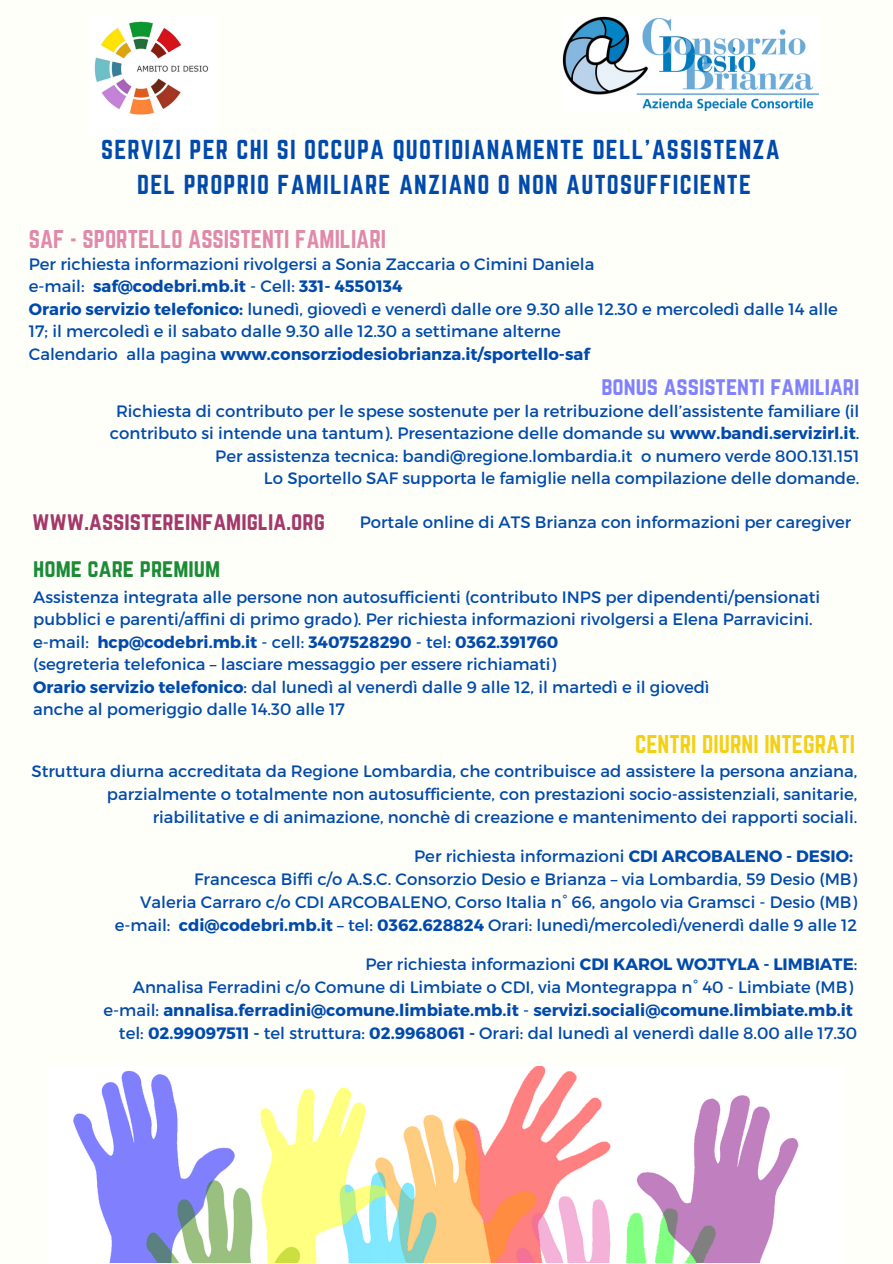
<style>
.page{position:relative;width:893px;height:1264px;background:#fff}
.page>*{position:absolute;margin:0;border:0;box-sizing:border-box;transform-origin:0 0}
.t1{font:24px "Norwester";letter-spacing:.05em;color:#004aad}
.t2{font:22.5px "Norwester";color:#e189ab}
.t3{font:22.5px "Norwester";color:#a3386a}
.t4{font:22.5px "Norwester";color:#8181ff}
.t5{font:22.5px "Norwester";color:#f3d017}
.t6{font:22.5px "Norwester";color:#1c8b36}
.t7{font:16.5px/22.5px "Montserrat";color:#004aad}
.t8{font:700 16.5px "Montserrat";color:#004aad}
.s1{font-weight:400}
.s2{font-weight:700}
</style>
<div class="page">
<div style="left:0;top:0;width:892px;height:1262px;background:#fffff9"></div>
<img style="left:562px;top:16px;width:256px;height:95px">
<img style="left:94px;top:21px;width:115px;height:94px">
<img style="left:73px;top:1066px;width:726px;height:196px">
<p class="t1" style="left:101px;top:135px;width:680px">SERVIZI PER CHI SI OCCUPA QUOTIDIANAMENTE DELL’ASSISTENZA</p>
<p class="t1" style="left:137px;top:170px;width:615px">DEL PROPRIO FAMILIARE ANZIANO O NON AUTOSUFFICIENTE</p>
<p class="t2" style="left:29px;top:225px;width:359px">SAF - SPORTELLO ASSISTENTI FAMILIARI</p>
<p class="t7" style="left:29px;top:252px;width:567px">Per richiesta informazioni rivolgersi a Sonia Zaccaria o Cimini Daniela</p>
<p class="t8" style="left:29px;top:275px;width:375px"><span class="s1">e-mail:</span> saf@codebri.mb.it <span class="s1">- Cell:</span> 331- 4550134</p>
<p class="t7" style="left:29px;top:297px;width:810px"><span class="s2">Orario servizio telefonico:</span> lunedì, giovedì e venerdì dalle ore 9.30 alle 12.30 e mercoledì dalle 14 alle<br>17; il mercoledì e il sabato dalle 9.30 alle 12.30 a settimane alterne</p>
<p class="t8" style="left:29px;top:343px;width:562px"><span class="s1">Calendario alla pagina</span> www.consorziodesiobrianza.it/sportello-saf</p>
<p class="t4" style="left:601px;top:372px;width:259px">bonus assistenti familiari</p>
<p class="t7" style="left:110px;top:398px;width:751px;text-align:center">Richiesta di contributo per le spese sostenute per la retribuzione dell’assistente familiare (il contributo si intende una tantum). Presentazione delle domande su <span class="s2">www.bandi.servizirl.it</span>.</p>
<p class="t7" style="left:215px;top:443px;width:645px">Per assistenza tecnica: bandi@regione.lombardia.it o numero verde 800.131.151</p>
<p class="t7" style="left:264px;top:466px;width:597px">Lo Sportello SAF supporta le famiglie nella compilazione delle domande.</p>
<p class="t3" style="left:32px;top:507px;width:294px">www.assistereinfamiglia.org</p>
<p class="t7" style="left:360px;top:509px;width:493px">Portale online di ATS Brianza con informazioni per caregiver</p>
<p class="t6" style="left:33px;top:555px;width:188px">home care premium</p>
<p class="t7" style="left:33px;top:584px;width:788px">Assistenza integrata alle persone non autosufficienti (contributo INPS per dipendenti/pensionati pubblici e parenti/affini di primo grado). Per richiesta informazioni rivolgersi a Elena Parravicini.</p>
<p class="t8" style="left:33px;top:631px;width:526px"><span class="s1">e-mail:</span> hcp@codebri.mb.it <span class="s1">- cell:</span> 3407528290 <span class="s1">- tel:</span> 0362.391760</p>
<p class="t7" style="left:33px;top:652px;width:524px">(segreteria telefonica – lasciare messaggio per essere richiamati)</p>
<p class="t7" style="left:33px;top:674px;width:677px"><span class="s2">Orario servizio telefonico</span>: dal lunedì al venerdì dalle 9 alle 12, il martedì e il giovedì</p>
<p class="t7" style="left:33px;top:697px;width:313px">anche al pomeriggio dalle 14.30 alle 17</p>
<p class="t5" style="left:635px;top:730px;width:221px">CENTRI DIURNI INTEGRATI</p>
<p class="t7" style="left:31px;top:759px;width:827px;line-height:23px;text-align:right">Struttura diurna accreditata da Regione Lombardia, che contribuisce ad assistere la persona anziana, parzialmente o totalmente non autosufficiente, con prestazioni socio-assistenziali, sanitarie, riabilitative e di animazione, nonchè di creazione e mantenimento dei rapporti sociali.</p>
<p class="t7" style="left:414px;top:844px;width:440px">Per richiesta informazioni <span class="s2">CDI ARCOBALENO - DESIO:</span></p>
<p class="t7" style="left:194px;top:867px;width:664px">Francesca Biffi c/o A.S.C. Consorzio Desio e Brianza – via Lombardia, 59 Desio (MB)</p>
<p class="t7" style="left:140px;top:890px;width:718px">Valeria Carraro c/o CDI ARCOBALENO, Corso Italia n° 66, angolo via Gramsci - Desio (MB)</p>
<p class="t7" style="left:115px;top:913px;width:744px">e-mail: <span class="s2">cdi@codebri.mb.it</span> – tel: <span class="s2">0362.628824</span> Orari: lunedì/mercoledì/venerdì dalle 9 alle 12</p>
<p class="t7" style="left:365px;top:952px;width:493px">Per richiesta informazioni <span class="s2">CDI KAROL WOJTYLA - LIMBIATE</span>:</p>
<p class="t7" style="left:133px;top:975px;width:721px">Annalisa Ferradini c/o Comune di Limbiate o CDI, via Montegrappa n° 40 - Limbiate (MB)</p>
<p class="t8" style="left:103px;top:999px;width:751px"><span class="s1">e-mail:</span> annalisa.ferradini@comune.limbiate.mb.it <span class="s1">-</span> servizi.sociali@comune.limbiate.mb.it</p>
<p class="t7" style="left:119px;top:1021px;width:739px">tel: <span class="s2">02.99097511 -</span> tel struttura: <span class="s2">02.9968061 -</span> Orari: dal lunedì al venerdì dalle 8.00 alle 17.30</p>
</div>
